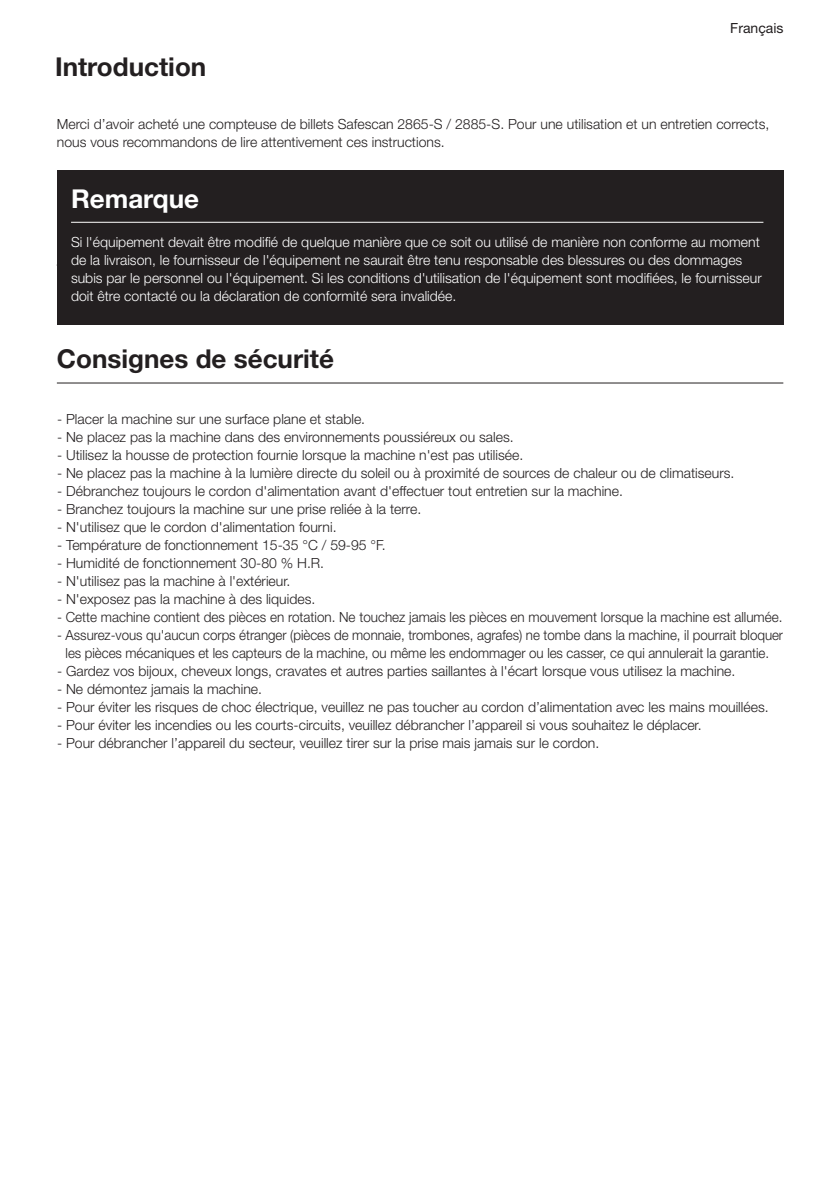
<style>
.page{position:relative;width:840px;height:1191px;background:#fff}
.page>*{position:absolute;margin:0;border:0;box-sizing:border-box;transform-origin:0 0}
.t1{font:700 26px "Helvetica Neue LT Std";color:#231f20}
.t2{font:700 26px "Helvetica Neue LT Std";color:#fff}
.Brood_Tekst{font:300 14px/18px "Helvetica Neue LT Std";color:#231f20}
.Brood_Tekst-2{font:300 14px/18px "Helvetica Neue LT Std";color:#fff}
.Brood_Tekst-3{font:300 14px/18px "Helvetica Neue LT Std";color:#231f20;text-align:center;scale:.95 1}
.Brood_Tekst-4{font:300 14px "Helvetica Neue LT Std";color:#231f20;scale:.96 1}
.t3{font:14px "Helvetica Neue LT Std";color:#231f20}
</style>
<div class="page">
<div style="left:57px;top:170px;width:725px;height:154px;background:#231f20"></div>
<hr style="left:71px;top:222px;width:692px;height:1px;background:#fff">
<hr style="left:57px;top:383px;width:725px;height:1px;background:#231f20">
<p class="t1" style="left:55px;top:51px;width:153px">Introduction</p>
<p class="t3" style="left:730px;top:20px;width:55px">Français</p>
<p class="Brood_Tekst" style="left:57px;top:115px;width:713px">Merci d’avoir acheté une compteuse de billets Safescan 2865-S / 2885-S. Pour une utilisation et un entretien corrects, nous vous recommandons de lire attentivement ces instructions.</p>
<p class="t2" style="left:71px;top:183px;width:130px">Remarque</p>
<p class="Brood_Tekst-2" style="left:71px;top:233px;width:691px">Si l'équipement devait être modifié de quelque manière que ce soit ou utilisé de manière non conforme au moment de la livraison, le fournisseur de l'équipement ne saurait être tenu responsable des blessures ou des dommages subis par le personnel ou l'équipement. Si les conditions d'utilisation de l'équipement sont modifiées, le fournisseur doit être contacté ou la déclaration de conformité sera invalidée.</p>
<p class="t1" style="left:57px;top:343px;width:278px">Consignes de sécurité</p>
<p class="Brood_Tekst" style="left:57px;top:409px;width:309px">- Placer la machine sur une surface plane et stable.</p>
<p class="Brood_Tekst" style="left:57px;top:427px;width:458px">- Ne placez pas la machine dans des environnements poussiéreux ou sales.</p>
<p class="Brood_Tekst" style="left:57px;top:445px;width:467px">- Utilisez la housse de protection fournie lorsque la machine n'est pas utilisée.</p>
<p class="Brood_Tekst" style="left:57px;top:463px;width:678px">- Ne placez pas la machine à la lumière directe du soleil ou à proximité de sources de chaleur ou de climatiseurs.</p>
<p class="Brood_Tekst" style="left:57px;top:481px;width:567px">- Débranchez toujours le cordon d'alimentation avant d'effectuer tout entretien sur la machine.</p>
<p class="Brood_Tekst" style="left:57px;top:499px;width:365px">- Branchez toujours la machine sur une prise reliée à la terre.</p>
<p class="Brood_Tekst" style="left:57px;top:517px;width:281px">- N'utilisez que le cordon d'alimentation fourni.</p>
<p class="Brood_Tekst" style="left:57px;top:535px;width:330px">- Température de fonctionnement 15-35 °C / 59-95 °F.</p>
<p class="Brood_Tekst" style="left:57px;top:553px;width:268px">- Humidité de fonctionnement 30-80 % H.R.</p>
<p class="Brood_Tekst" style="left:57px;top:571px;width:235px">- N'utilisez pas la machine à l'extérieur.</p>
<p class="Brood_Tekst" style="left:57px;top:589px;width:260px">- N'exposez pas la machine à des liquides.</p>
<p class="Brood_Tekst-4" style="left:57px;top:608px;width:756px">- Cette machine contient des pièces en rotation. Ne touchez jamais les pièces en mouvement lorsque la machine est allumée.</p>
<p class="Brood_Tekst-3" style="left:57px;top:625px;width:765px">- Assurez-vous qu'aucun corps étranger (pièces de monnaie, trombones, agrafes) ne tombe dans la machine, il pourrait bloquer les pièces mécaniques et les capteurs de la machine, ou même les endommager ou les casser, ce qui annulerait la garantie.</p>
<p class="Brood_Tekst" style="left:57px;top:661px;width:679px">- Gardez vos bijoux, cheveux longs, cravates et autres parties saillantes à l'écart lorsque vous utilisez la machine.</p>
<p class="Brood_Tekst" style="left:57px;top:679px;width:206px">- Ne démontez jamais la machine.</p>
<p class="Brood_Tekst" style="left:57px;top:697px;width:712px">- Pour éviter les risques de choc électrique, veuillez ne pas toucher au cordon d’alimentation avec les mains mouillées.</p>
<p class="Brood_Tekst" style="left:57px;top:715px;width:645px">- Pour éviter les incendies ou les courts-circuits, veuillez débrancher l’appareil si vous souhaitez le déplacer.</p>
<p class="Brood_Tekst" style="left:57px;top:733px;width:543px">- Pour débrancher l’appareil du secteur, veuillez tirer sur la prise mais jamais sur le cordon.</p>
</div>
